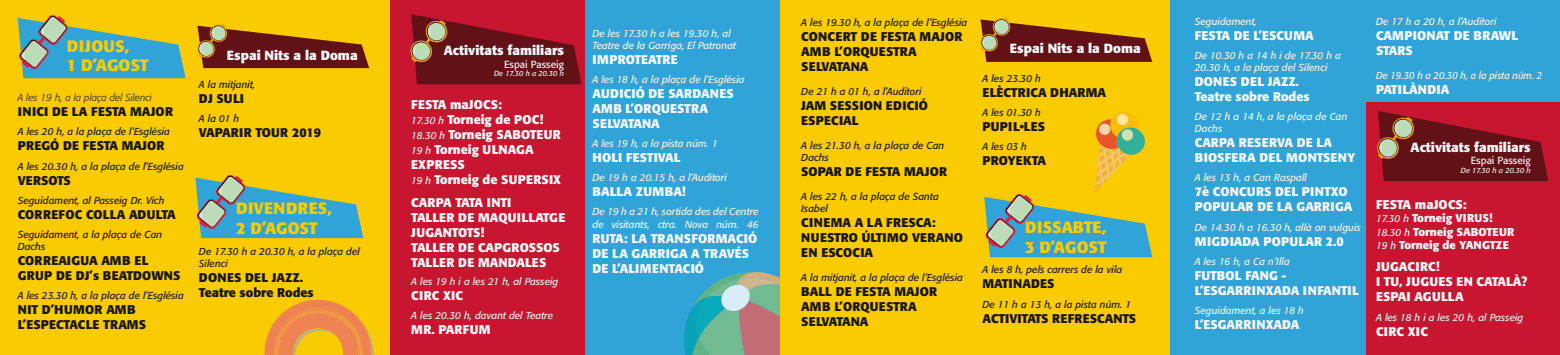
<style>
.page{position:relative;width:1560px;height:355px;background:#fff}
.page>*{position:absolute;margin:0;border:0;box-sizing:border-box;transform-origin:0 0}
.t1{font:700 16.38px/19.6px "Formata";letter-spacing:.02em;color:#f9cb00}
.t2{font:700 16.25px/19.5px "Formata";color:#f9cb00}
.t3{font:700 13.12px "Formata";color:#f5f7f8}
.t4{font:700 12.5px/15px "Formata";color:#f5f7f8}
.t5{font:700 12.5px/15px "Formata";color:#1a171c}
.t6{font:700 12.5px/15px "Formata";letter-spacing:.02em;color:#1a171c}
.t7{font:700 12.5px/15px "Formata";letter-spacing:.02em;color:#f5f7f8}
.t8{font:700 11.25px/13.5px "Formata";color:#f5f7f8}
.t9{font:10.12px "Formata";color:#f5f7f8}
.t10{font:italic 10px/12px "Formata";color:#f5f7f8}
.t11{font:italic 10px/12px "Formata";color:#1a171c}
.t12{font:italic 10px "Formata";color:#f5f7f8;scale:.96 1}
.t13{font:italic 300 10px "Formata";color:#1a171c}
.t14{font:italic 7.38px "Formata";color:#f5f7f8}
.s1{font-weight:400;font-style:italic;font-size:10px}
</style>
<div class="page">
<div style="left:390px;top:0;width:390px;height:354px;background:#30a4d8"></div>
<div style="left:390px;top:0;width:195px;height:354px;background:#c81530"></div>
<div style="left:0;top:0;width:390px;height:354px;background:#f9cb00"></div>
<div style="left:780px;top:0;width:389px;height:354px;background:#f9cb00"></div>
<div style="left:1169px;top:0;width:390px;height:354px;background:#30a4d8"></div>
<div style="left:1366px;top:102px;width:193px;height:252px;background:#c81530"></div>
<svg style="left:410px;top:14px;width:171px;height:70px"></svg>
<svg style="left:18px;top:15px;width:351px;height:63px"></svg>
<svg style="left:195px;top:175px;width:168px;height:63px"></svg>
<svg style="left:980px;top:18px;width:172px;height:44px"></svg>
<svg style="left:1377px;top:111px;width:170px;height:70px"></svg>
<svg style="left:984px;top:112px;width:168px;height:145px"></svg>
<svg style="left:684px;top:272px;width:96px;height:82px;background:#78a5a1"></svg>
<svg style="left:264px;top:299px;width:110px;height:55px"></svg>
<h1 class="t1" style="left:67px;top:36px;width:83px">DIJOUS,<br>1 D’AGOST</h1>
<p class="t3" style="left:444px;top:42px;width:122px">Activitats familiars</p>
<p class="t3" style="left:227px;top:47px;width:132px">Espai Nits a la Doma</p>
<p class="t9" style="left:504px;top:58px;width:62px">Espai Passeig</p>
<p class="t14" style="left:494px;top:69px;width:72px">De 17.30 h a 20.30 h</p>
<p class="t13" style="left:18px;top:92px;width:136px">A les 19 h, a la plaça del Silenci</p>
<p class="t6" style="left:18px;top:104px;width:157px">INICI DE LA FESTA MAJOR</p>
<p class="t11" style="left:18px;top:126px;width:154px">A les 20 h, a la plaça de l’Església</p>
<p class="t6" style="left:18px;top:138px;width:148px">PREGÓ DE FESTA MAJOR</p>
<p class="t11" style="left:18px;top:160px;width:168px">A les 20.30 h, a la plaça de l’Església</p>
<p class="t5" style="left:18px;top:172px;width:54px">VERSOTS</p>
<p class="t11" style="left:18px;top:194px;width:148px">Seguidament, al Passeig Dr. Vich</p>
<p class="t6" style="left:18px;top:206px;width:159px">CORREFOC COLLA ADULTA</p>
<p class="t11" style="left:18px;top:228px;width:146px">Seguidament, a la plaça de Can<br>Dachs</p>
<p class="t6" style="left:18px;top:252px;width:164px">CORREAIGUA AMB EL<br>GRUP DE DJ’s BEATDOWNS</p>
<p class="t11" style="left:18px;top:289px;width:168px">A les 23.30 h, a la plaça de l’Església</p>
<p class="t6" style="left:18px;top:302px;width:130px">NIT D’HUMOR AMB<br>L’ESPECTACLE TRAMS</p>
<p class="t11" style="left:199px;top:78px;width:58px">A la mitjanit,</p>
<p class="t5" style="left:199px;top:91px;width:47px">DJ SULI</p>
<p class="t11" style="left:199px;top:113px;width:42px">A la 01 h</p>
<p class="t5" style="left:199px;top:125px;width:123px">VAPARIR TOUR 2019</p>
<h2 class="t2" style="left:236px;top:198px;width:97px">DIVENDRES,<br>2 D’AGOST</h2>
<p class="t11" style="left:199px;top:245px;width:163px">De 17.30 h a 20.30 h, a la plaça del<br>Silenci</p>
<p class="t5" style="left:199px;top:269px;width:116px">DONES DEL JAZZ.<br>Teatre sobre Rodes</p>
<p class="t4" style="left:411px;top:97px;width:151px">FESTA maJOCS:<br><span class="s1">17.30 h</span> Torneig de POC!<br><span class="s1">18.30 h</span> Torneig SABOTEUR<br><span class="s1">19 h</span> Torneig ULNAGA<br>EXPRESS<br><span class="s1">19 h</span> Torneig de SUPERSIX</p>
<p class="t4" style="left:411px;top:194px;width:155px">CARPA TATA INTI<br>TALLER DE MAQUILLATGE<br>JUGANTOTS!<br>TALLER DE CAPGROSSOS<br>TALLER DE MANDALES</p>
<p class="t10" style="left:411px;top:275px;width:149px">A les 19 h i a les 21 h, al Passeig</p>
<p class="t4" style="left:411px;top:288px;width:53px">CIRC XIC</p>
<p class="t10" style="left:411px;top:309px;width:143px">A les 20.30 h, davant del Teatre</p>
<p class="t7" style="left:411px;top:321px;width:81px">MR. PARFUM</p>
<p class="t10" style="left:592px;top:27px;width:145px">De les 17.30 h a les 19.30 h, al<br>Teatre de la Garriga, El Patronat</p>
<p class="t4" style="left:592px;top:52px;width:87px">IMPROTEATRE</p>
<p class="t10" style="left:592px;top:73px;width:154px">A les 18 h, a la plaça de l’Església</p>
<p class="t4" style="left:592px;top:86px;width:143px">AUDICIÓ DE SARDANES<br>AMB L’ORQUESTRA<br>SELVATANA</p>
<p class="t10" style="left:592px;top:137px;width:127px">A les 19 h, a la pista núm. 1</p>
<p class="t4" style="left:592px;top:150px;width:90px">HOLI FESTIVAL</p>
<p class="t10" style="left:592px;top:171px;width:136px">De 19 h a 20.15 h, a l’Auditori</p>
<p class="t4" style="left:592px;top:184px;width:95px">BALLA ZUMBA!</p>
<p class="t10" style="left:592px;top:206px;width:168px">De 19 h a 21 h, sortida des del Centre de visitants, ctra. Nova núm. 46</p>
<p class="t4" style="left:592px;top:230px;width:166px">RUTA: LA TRANSFORMACIÓ<br>DE LA GARRIGA A TRAVÉS<br>DE L’ALIMENTACIÓ</p>
<p class="t11" style="left:801px;top:16px;width:168px">A les 19.30 h, a la plaça de l’Església</p>
<p class="t5" style="left:801px;top:29px;width:163px">CONCERT DE FESTA MAJOR<br>AMB L’ORQUESTRA<br>SELVATANA</p>
<p class="t11" style="left:801px;top:85px;width:122px">De 21 h a 01 h, a l’Auditori</p>
<p class="t6" style="left:801px;top:98px;width:128px">JAM SESSION EDICIÓ<br>ESPECIAL</p>
<p class="t11" style="left:801px;top:139px;width:145px">A les 21.30 h, a la plaça de Can<br>Dachs</p>
<p class="t5" style="left:801px;top:164px;width:147px">SOPAR DE FESTA MAJOR</p>
<p class="t11" style="left:801px;top:190px;width:139px">A les 22 h, a la plaça de Santa<br>Isabel</p>
<p class="t5" style="left:801px;top:215px;width:163px">CINEMA A LA FRESCA:<br>NUESTRO ÚLTIMO VERANO<br>EN ESCOCIA</p>
<p class="t11" style="left:801px;top:271px;width:163px">A la mitjanit, a la plaça de l’Església</p>
<p class="t5" style="left:801px;top:284px;width:138px">BALL DE FESTA MAJOR<br>AMB L’ORQUESTRA<br>SELVATANA</p>
<p class="t3" style="left:1009px;top:40px;width:132px">Espai Nits a la Doma</p>
<p class="t11" style="left:982px;top:72px;width:60px">A les 23.30 h</p>
<p class="t5" style="left:982px;top:85px;width:125px">ELÈCTRICA DHARMA</p>
<p class="t11" style="left:982px;top:106px;width:60px">A les 01.30 h</p>
<p class="t6" style="left:982px;top:119px;width:64px">PUPIL•LES</p>
<p class="t11" style="left:982px;top:140px;width:46px">A les 03 h</p>
<p class="t5" style="left:982px;top:153px;width:65px">PROYEKTA</p>
<h2 class="t2" style="left:1025px;top:217px;width:83px">DISSABTE,<br>3 D’AGOST</h2>
<p class="t11" style="left:982px;top:263px;width:141px">A les 8 h, pels carrers de la vila</p>
<p class="t5" style="left:982px;top:276px;width:73px">MATINADES</p>
<p class="t11" style="left:982px;top:297px;width:150px">De 11 h a 13 h, a la pista núm. 1</p>
<p class="t5" style="left:982px;top:310px;width:155px">ACTIVITATS REFRESCANTS</p>
<p class="t10" style="left:1194px;top:15px;width:64px">Seguidament,</p>
<p class="t4" style="left:1194px;top:28px;width:120px">FESTA DE L’ESCUMA</p>
<p class="t10" style="left:1194px;top:49px;width:148px">De 10.30 h a 14 h i de 17.30 h a<br>20.30 h, a la plaça del Silenci</p>
<p class="t4" style="left:1194px;top:74px;width:116px">DONES DEL JAZZ.<br>Teatre sobre Rodes</p>
<p class="t10" style="left:1194px;top:110px;width:154px">De 12 h a 14 h, a la plaça de Can<br>Dachs</p>
<p class="t7" style="left:1194px;top:135px;width:162px">CARPA RESERVA DE LA<br>BIOSFERA DEL MONTSENY</p>
<p class="t10" style="left:1194px;top:172px;width:114px">A les 13 h, a Can Raspall</p>
<p class="t7" style="left:1194px;top:184px;width:159px">7è CONCURS DEL PINTXO<br>POPULAR DE LA GARRIGA</p>
<p class="t10" style="left:1194px;top:221px;width:168px">De 14.30 h a 16.30 h, allà on vulguis</p>
<p class="t7" style="left:1194px;top:233px;width:151px">MIGDIADA POPULAR 2.0</p>
<p class="t10" style="left:1194px;top:255px;width:97px">A les 16 h, a Ca n’Illa</p>
<p class="t4" style="left:1194px;top:267px;width:166px">FUTBOL FANG -<br>L’ESGARRINXADA INFANTIL</p>
<p class="t10" style="left:1194px;top:304px;width:111px">Seguidament, a les 18 h</p>
<p class="t4" style="left:1194px;top:316px;width:106px">L’ESGARRINXADA</p>
<p class="t10" style="left:1375px;top:15px;width:122px">De 17 h a 20 h, a l’Auditori</p>
<p class="t4" style="left:1375px;top:28px;width:143px">CAMPIONAT DE BRAWL<br>STARS</p>
<p class="t12" style="left:1375px;top:69px;width:175px">De 19.30 h a 20.30 h, a la pista núm. 2</p>
<p class="t4" style="left:1375px;top:82px;width:75px">PATILÀNDIA</p>
<p class="t3" style="left:1410px;top:139px;width:122px">Activitats familiars</p>
<p class="t9" style="left:1470px;top:154px;width:62px">Espai Passeig</p>
<p class="t14" style="left:1460px;top:166px;width:72px">De 17.30 h a 20.30 h</p>
<p class="t4" style="left:1375px;top:196px;width:92px">FESTA maJOCS:</p>
<p class="t8" style="left:1375px;top:211px;width:140px"><span class="s1">17.30 h</span> Torneig VIRUS!<br><span class="s1">18.30 h</span> Torneig SABOTEUR<br><span class="s1">19 h</span> Torneig de YANGTZE</p>
<p class="t4" style="left:1375px;top:259px;width:153px">JUGACIRC!<br>I TU, JUGUES EN CATALÀ?<br>ESPAI AGULLA</p>
<p class="t10" style="left:1375px;top:310px;width:149px">A les 18 h i a les 20 h, al Passeig</p>
<p class="t4" style="left:1375px;top:323px;width:53px">CIRC XIC</p>
</div>
